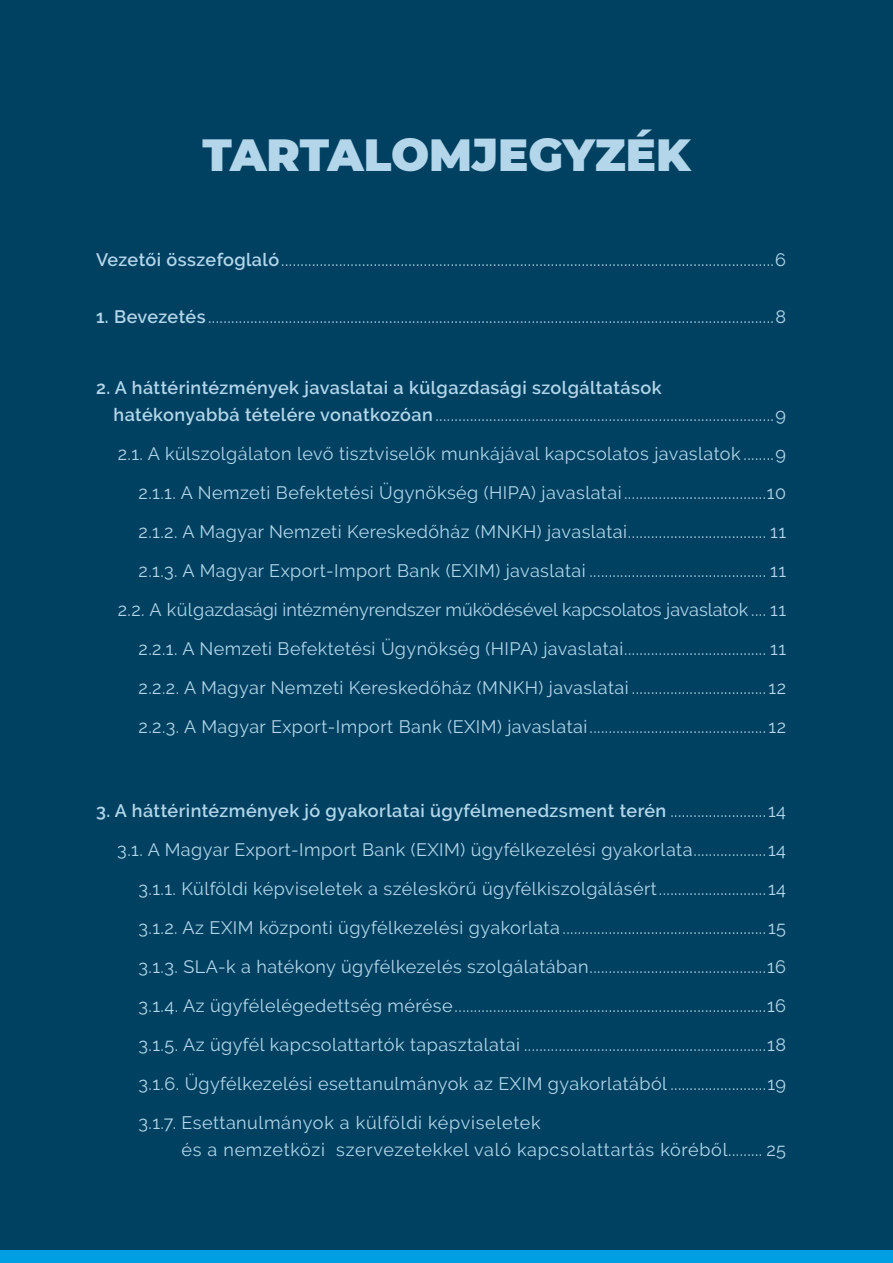
<style>
.page{position:relative;width:893px;height:1263px;background:#004162}
.page>*{position:absolute;margin:0;border:0;box-sizing:border-box;transform-origin:0 0}
.t1{font:900 45px "Montserrat";color:#b3d6ea}
.t2{font:18px/39px "Raleway";letter-spacing:.025em;color:#b3d6ea}
.t3{font:600 18px "Raleway";letter-spacing:.025em;color:#b3d6ea}
.s1{font-weight:600}
.s2{font-weight:400}
</style>
<div class="page">
<div style="left:0;top:1250px;width:893px;height:13px;background:#009fe3"></div>
<h1 class="t1" style="left:202px;top:121px;width:490px">TARTALOMJEGYZÉK</h1>
<p class="t2" style="left:96px;top:240px;width:691px"><span class="s1">Vezetői összefoglaló</span>................................................................................................................................6</p>
<p class="t2" style="left:96px;top:298px;width:691px"><span class="s1">1. Bevezetés</span> ...................................................................................................................................................8</p>
<p class="t2" style="left:114px;top:374px;width:674px;line-height:27px;text-indent:-18px"><span class="s1">2. A háttérintézmények javaslatai a külgazdasági szolgáltatások hatékonyabbá tételére vonatkozóan</span>........................................................................................9</p>
<p class="t2" style="left:118px;top:434px;width:670px;text-align:right">2.1. A külszolgálaton levő tisztviselők munkájával kapcsolatos javaslatok ........9<br>2.1.1. A Nemzeti Befektetési Ügynökség (HIPA) javaslatai .....................................10<br>2.1.2. A Magyar Nemzeti Kereskedőház (MNKH) javaslatai.................................... 11<br>2.1.3. A Magyar Export-Import Bank (EXIM) javaslatai .............................................. 11<br>2.2. A külgazdasági intézményrendszer működésével kapcsolatos javaslatok .... 11<br>2.2.1. A Nemzeti Befektetési Ügynökség (HIPA) javaslatai..................................... 11<br>2.2.2. A Magyar Nemzeti Kereskedőház (MNKH) javaslatai ...................................12<br>2.2.3. A Magyar Export-Import Bank (EXIM) javaslatai..............................................12</p>
<p class="t3" style="left:96px;top:800px;width:691px">3. A háttérintézmények jó gyakorlatai ügyfélmenedzsment terén <span class="s2">.........................14</span></p>
<p class="t2" style="left:117px;top:830px;width:670px">3.1. A Magyar Export-Import Bank (EXIM) ügyfélkezelési gyakorlata...................14</p>
<p class="t2" style="left:139px;top:869px;width:649px">3.1.1. Külföldi képviseletek a széleskörű ügyfélkiszolgálásért............................14</p>
<p class="t2" style="left:139px;top:908px;width:649px">3.1.2. Az EXIM központi ügyfélkezelési gyakorlata .....................................................15</p>
<p class="t2" style="left:139px;top:947px;width:649px">3.1.3. SLA-k a hatékony ügyfélkezelés szolgálatában..............................................16</p>
<p class="t2" style="left:139px;top:986px;width:649px">3.1.4. Az ügyfélelégedettség mérése.................................................................................16</p>
<p class="t2" style="left:139px;top:1025px;width:649px">3.1.5. Az ügyfél kapcsolattartók tapasztalatai ...............................................................18</p>
<p class="t2" style="left:139px;top:1064px;width:649px">3.1.6. Ügyfélkezelési esettanulmányok az EXIM gyakorlatából .........................19</p>
<p class="t2" style="left:139px;top:1103px;width:404px">3.1.7. Esettanulmányok a külföldi képviseletek</p>
<p class="t2" style="left:182px;top:1130px;width:606px">és a nemzetközi szervezetekkel való kapcsolattartás köréből......... 25</p>
</div>
